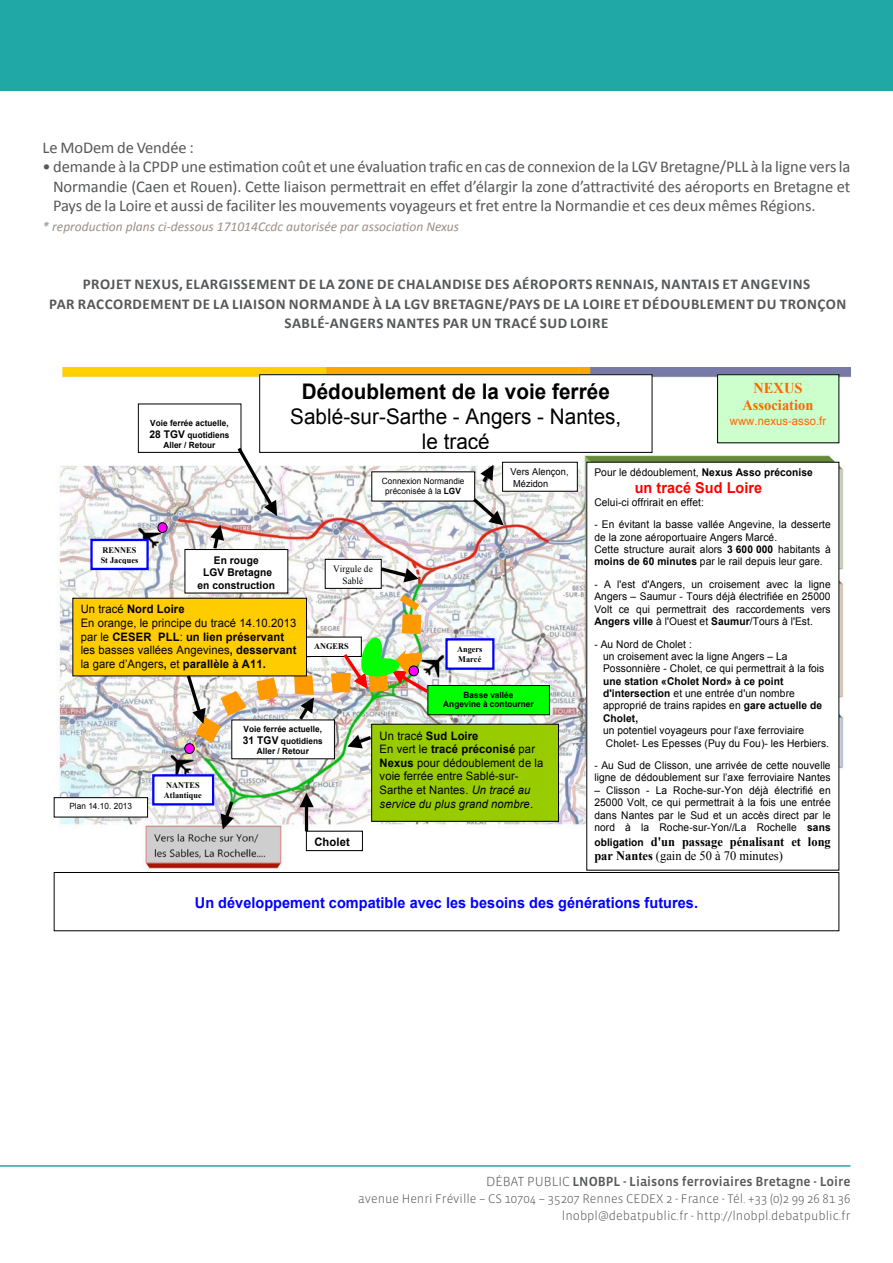
<style>
.page{position:relative;width:893px;height:1263px;background:#fff}
.page>*{position:absolute;margin:0;border:0;box-sizing:border-box;transform-origin:0 0}
.t1{font:21.45px/24.9px "Arial";letter-spacing:.005em;color:#000;text-align:center;scale:.96 1}
.TEXTE_COURANT{font:16.5px/19.5px "Calibri";letter-spacing:-.005em;color:#57585a;text-align:justify}
.TEXTE_COURANT-2{font:700 15px "Calibri";letter-spacing:.035em;color:#57585a}
.t2{font:700 15px "Arial";letter-spacing:.005em;color:#00f;scale:.96 1}
.t3{font:700 15px/17.4px "Times New Roman";letter-spacing:.005em;color:#f60;text-align:center;scale:.96 1}
.t4{font:700 15px "Arial";letter-spacing:.005em;color:#f00;scale:.96 1}
.LEGENDE{font:italic 13.5px "Calibri";color:#9b8f88}
.t5{font:500 13.5px "Vista Sans OT";color:#57585a}
.t6{font:700 12.9px/14.7px "Times New Roman";color:#000;scale:.96 1}
.t7{font:300 12.75px "Vista Sans OT";color:#57585a}
.t8{font:11.7px/13.6px "Arial";letter-spacing:.01em;color:#000;scale:.96 1}
.t9{font:11.7px "Arial";letter-spacing:.01em;color:#f60;scale:.96 1}
.t10{font:700 11.7px "Arial";letter-spacing:.01em;color:#000;scale:.96 1}
.t11{font:10.65px/12.5px "Arial";letter-spacing:.01em;color:#000;scale:.96 1}
.t12{font:700 10.65px/12.5px "Arial";letter-spacing:.01em;color:#000;text-align:center;scale:.96 1}
.t13{font:9.6px/11.4px "Arial";letter-spacing:.01em;color:#000;scale:.96 1}
.t14{font:9.6px/11.4px "Times New Roman";letter-spacing:.005em;color:#000;text-align:center;scale:.96 1}
.t15{font:700 8.55px/9.6px "Arial";letter-spacing:.005em;color:#000;scale:.96 1}
.t16{font:700 8.55px/9.9px "Times New Roman";letter-spacing:.005em;color:#000;scale:.96 1}
.t17{font:8.55px/9.9px "Arial";letter-spacing:.005em;color:#000;text-align:center;scale:.96 1}
.s1{font-size:10.65px}
.s2{font-weight:700}
.s3{font-style:italic}
.s4{font-family:"Arial";font-size:10.65px}
.s5{font-weight:400}
.s6{font-weight:300}
</style>
<div class="page">
<hr style="left:0;top:1165px;width:850px;height:2px;background:#1fa8a6">
<div style="left:0;top:0;width:893px;height:91px;background:#1fa8a6"></div>
<img style="left:53px;top:367px;width:797px;height:561px">
<div style="left:428px;top:685px;width:121px;height:30px;background:#0f0"></div>
<div style="left:427px;top:685px;width:123px;height:30px;border:1px solid #000"></div>
<div style="left:153px;top:775px;width:60px;height:29px;background:#fff"></div>
<div style="left:152px;top:774px;width:62px;height:31px;border:2px solid #00f"></div>
<div style="left:91px;top:540px;width:56px;height:29px;background:#fff"></div>
<div style="left:90px;top:539px;width:59px;height:31px;border:2px solid #00f"></div>
<div style="left:717px;top:375px;width:122px;height:68px;background:#cfc"></div>
<div style="left:717px;top:374px;width:122px;height:69px;border:1px solid #000"></div>
<svg style="left:221px;top:798px;width:15px;height:31px"></svg>
<div style="left:372px;top:472px;width:103px;height:29px;background:#fff"></div>
<svg style="left:470px;top:495px;width:34px;height:30px"></svg>
<svg style="left:479px;top:465px;width:14px;height:21px"></svg>
<div style="left:502px;top:462px;width:75px;height:29px;background:#fff"></div>
<div style="left:502px;top:462px;width:76px;height:30px;border:1px solid #000"></div>
<div style="left:54px;top:872px;width:785px;height:59px;background:#fff"></div>
<div style="left:54px;top:872px;width:785px;height:59px;border:1px solid #000"></div>
<div style="left:306px;top:831px;width:56px;height:20px;background:#fff"></div>
<div style="left:306px;top:831px;width:57px;height:20px;border:1px solid #000"></div>
<hr style="left:305px;top:807px;width:3px;height:24px;background:#000">
<svg style="left:300px;top:793px;width:14px;height:14px"></svg>
<div style="left:158px;top:523px;width:9px;height:9px;background:#f0f;border-radius:50%"></div>
<div style="left:158px;top:522px;width:9px;height:11px;border:1px solid #000;border-radius:50%"></div>
<div style="left:587px;top:462px;width:252px;height:408px;background:#fff"></div>
<div style="left:260px;top:375px;width:392px;height:77px;background:#fff"></div>
<div style="left:259px;top:374px;width:393px;height:79px;border:1px solid #000"></div>
<div style="left:372px;top:724px;width:186px;height:97px;background:#9c0"></div>
<div style="left:371px;top:724px;width:188px;height:98px;border:1px solid #000"></div>
<img style="left:178px;top:524px;width:256px;height:241px">
<svg style="left:347px;top:733px;width:28px;height:15px"></svg>
<div style="left:232px;top:720px;width:102px;height:39px;background:#fff"></div>
<div style="left:138px;top:404px;width:103px;height:48px;background:#fff"></div>
<div style="left:138px;top:404px;width:103px;height:49px;border:1px solid #000"></div>
<div style="left:185px;top:549px;width:103px;height:44px;background:#fff"></div>
<div style="left:185px;top:549px;width:103px;height:44px;border:1px solid #000"></div>
<svg style="left:235px;top:444px;width:42px;height:72px"></svg>
<div style="left:73px;top:598px;width:233px;height:78px;background:#fc0"></div>
<svg style="left:210px;top:525px;width:14px;height:26px"></svg>
<svg style="left:296px;top:697px;width:18px;height:24px"></svg>
<div style="left:54px;top:797px;width:93px;height:20px;background:#fff"></div>
<div style="left:54px;top:797px;width:94px;height:20px;border:1px solid #000"></div>
<svg style="left:184px;top:675px;width:22px;height:49px"></svg>
<img style="left:340px;top:636px;width:92px;height:60px">
<div style="left:446px;top:639px;width:47px;height:29px;background:#fff"></div>
<div style="left:445px;top:638px;width:49px;height:32px;border:2px solid #00f"></div>
<div style="left:409px;top:666px;width:9px;height:10px;background:#f0f;border-radius:50%"></div>
<div style="left:409px;top:665px;width:10px;height:11px;border:1px solid #000;border-radius:50%"></div>
<p class="TEXTE_COURANT" style="left:43px;top:137px;width:153px">Le MoDem de Vendée :</p>
<p class="TEXTE_COURANT" style="left:53px;top:156px;width:799px;text-indent:-10px">• demande à la CPDP une estimation coût et une évaluation trafic en cas de connexion de la LGV Bretagne/PLL à la ligne vers la Normandie (Caen et Rouen). Cette liaison permettrait en effet d’élargir la zone d’attractivité des aéroports en Bretagne et Pays de la Loire et aussi de faciliter les mouvements voyageurs et fret entre la Normandie et ces deux mêmes Régions.</p>
<p class="LEGENDE" style="left:43px;top:218px;width:418px">* reproduction plans ci-dessous 171014Ccdc autorisée par association Nexus</p>
<p class="TEXTE_COURANT-2" style="left:83px;top:275px;width:729px">PROJET NEXUS, ELARGISSEMENT DE LA ZONE DE CHALANDISE DES AÉROPORTS RENNAIS, NANTAIS ET ANGEVINS</p>
<p class="TEXTE_COURANT-2" style="left:49px;top:294px;width:799px">PAR RACCORDEMENT DE LA LIAISON NORMANDE À LA LGV BRETAGNE/PAYS DE LA LOIRE ET DÉDOUBLEMENT DU TRONÇON</p>
<p class="TEXTE_COURANT-2" style="left:285px;top:314px;width:325px">SABLÉ-ANGERS NANTES PAR UN TRACÉ SUD LOIRE</p>
<p class="t15" style="left:149px;top:418px;width:85px;line-height:11.7px">Voie ferrée actuelle,<br><span class="s1">28 TGV</span> quotidiens</p>
<p class="t15" style="left:163px;top:441px;width:56px">Aller / Retour</p>
<p class="t1" style="left:290px;top:379px;width:346px"><span class="s2">Dédoublement de la voie ferrée<br></span>Sablé-sur-Sarthe - Angers - Nantes, le tracé</p>
<p class="t3" style="left:742px;top:379px;width:75px">NEXUS<br>Association</p>
<p class="t9" style="left:730px;top:413px;width:102px">www.nexus-asso.fr</p>
<p class="t17" style="left:382px;top:476px;width:88px">Connexion Normandie préconisée à la <span class="s2">LGV</span></p>
<p class="t13" style="left:510px;top:466px;width:62px">Vers Alençon,<br>Mézidon</p>
<p class="t16" style="left:101px;top:545px;width:41px">RENNES<br>St Jacques</p>
<p class="t12" style="left:197px;top:554px;width:82px">En rouge<br>LGV Bretagne en construction</p>
<p class="t8" style="left:81px;top:602px;width:226px">Un tracé <span class="s2">Nord Loire<br></span>En orange, le principe du tracé 14.10.2013 par le <span class="s2">CESER PLL</span>: <span class="s2">un lien préservant </span>les basses vallées Angevines<span class="s2">, desservant </span>la gare d’Angers<span class="s2">,</span> et <span class="s2">parallèle à A11.</span></p>
<p class="t14" style="left:333px;top:563px;width:43px">Virgule de<br>Sablé</p>
<p class="t16" style="left:314px;top:641px;width:37px">ANGERS</p>
<p class="t16" style="left:457px;top:644px;width:28px">Angers<br>Marcé</p>
<p class="t15" style="left:443px;top:690px;width:96px;text-align:center">Basse vallée<br>Angevine à contourner</p>
<p class="t17" style="left:69px;top:801px;width:67px">Plan 14.10. 2013</p>
<p class="t16" style="left:164px;top:780px;width:41px">NANTES<br>Atlantique</p>
<p class="t15" style="left:243px;top:723px;width:85px;line-height:11.9px">Voie ferrée actuelle,<br><span class="s1">31 TGV</span> quotidiens</p>
<p class="t15" style="left:257px;top:747px;width:56px">Aller / Retour</p>
<p class="t10" style="left:314px;top:835px;width:38px">Cholet</p>
<p class="t8" style="left:380px;top:729px;width:172px">Un tracé <span class="s2">Sud Loire<br></span>En vert le <span class="s2">tracé préconisé</span> par<br><span class="s2">Nexus</span> pour dédoublement de la voie ferrée entre Sablé-sur-<br>Sarthe et Nantes. <span class="s3">Un tracé au service du plus grand nombre</span>.</p>
<p class="t11" style="left:594px;top:466px;width:229px">Pour le dédoublement, <span class="s2">Nexus Asso préconise</span></p>
<p class="t4" style="left:635px;top:478px;width:134px">un tracé Sud Loire</p>
<p class="t11" style="left:594px;top:496px;width:116px">Celui-ci offrirait en effet:</p>
<p class="t11" style="left:594px;top:519px;width:248px">- En évitant la basse vallée Angevine, la desserte de la zone aéroportuaire Angers Marcé.<br>Cette structure aurait alors <span class="s2">3 600 000</span> habitants à <span class="s2">moins de 60 minutes</span> par le rail depuis leur gare.</p>
<p class="t11" style="left:594px;top:578px;width:248px;text-align:justify">- A l'est d'Angers, un croisement avec la ligne Angers – Saumur - Tours déjà électrifiée en 25000<br>Volt ce qui permettrait des raccordements vers <span class="s2">Angers ville</span> à l'Ouest et <span class="s2">Saumur</span>/Tours à l'Est.</p>
<p class="t11" style="left:603px;top:638px;width:237px;text-indent:-9px">- Au Nord de Cholet :<br>un croisement avec la ligne Angers – La Possonnière - Cholet, ce qui permettrait à la fois <span class="s2">une station «Cholet Nord» à ce point d'intersection</span> et une entrée d'un nombre approprié de trains rapides en <span class="s2">gare actuelle de Cholet,<br></span>un potentiel voyageurs pour l’axe ferroviaire Cholet- Les Epesses (Puy du Fou)- les Herbiers.</p>
<p class="t11" style="left:594px;top:759px;width:248px">- Au Sud de Clisson, une arrivée de cette nouvelle ligne de dédoublement sur l’axe ferroviaire Nantes</p>
<p class="t11" style="left:594px;top:784px;width:248px;text-align:justify">– Clisson - La Roche-sur-Yon déjà électrifié en 25000 Volt, ce qui permettrait à la fois une entrée dans Nantes par le Sud et un accès direct par le nord à la Roche-sur-Yon//La Rochelle <span class="s2">sans</span></p>
<p class="t6" style="left:594px;top:834px;width:248px"><span class="s4">obligation</span> d'un passage pénalisant et long par Nantes <span class="s5">(gain de 50 à 70 minutes)</span></p>
<p class="t2" style="left:195px;top:893px;width:526px">Un développement compatible avec les besoins des générations futures.</p>
<p class="t5" style="left:486px;top:1174px;width:366px"><span class="s6">DÉBAT PUBLIC</span> LNOBPL - Liaisons ferroviaires Bretagne - Loire</p>
<p class="t7" style="left:358px;top:1192px;width:494px">avenue Henri Fréville – CS 10704 – 35207 Rennes CEDEX 2 - France - Tél. +33 (0)2 99 26 81 36</p>
<p class="t7" style="left:562px;top:1209px;width:290px">lnobpl@debatpublic.fr - http://lnobpl.debatpublic.fr</p>
</div>
